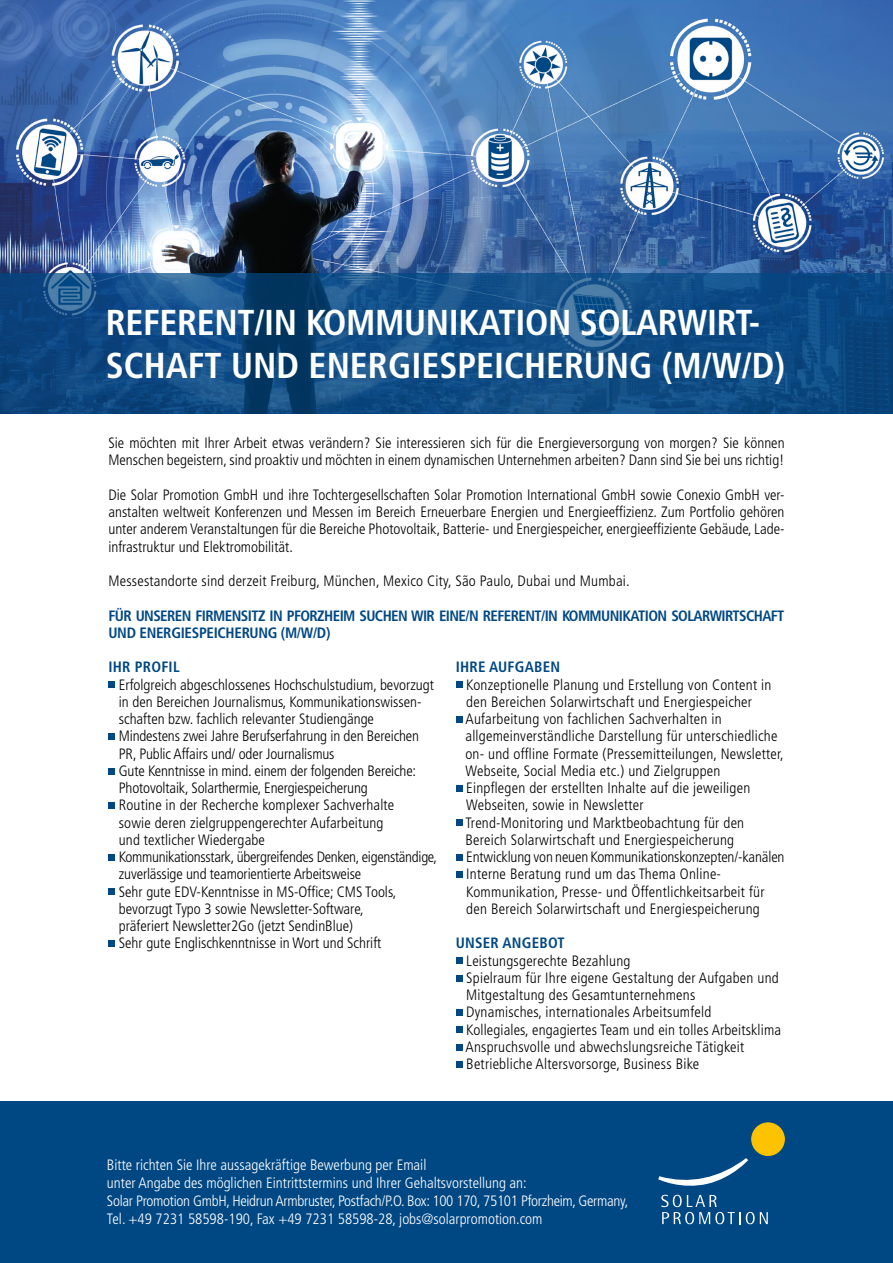
<style>
.page{position:relative;width:893px;height:1263px;background:#fff}
.page>*{position:absolute;margin:0;border:0;box-sizing:border-box;transform-origin:0 0}
.t1{font:700 condensed 36px/43.2px "Frutiger";letter-spacing:-.01em;color:#fff}
.t2{font:300 condensed 15px/17.2px "Frutiger";letter-spacing:.01em;color:#000}
.t3{font:300 condensed 15px/17.2px "Frutiger";letter-spacing:-.01em;color:#000}
.t4{font:300 condensed 15px/18px "Frutiger";color:#fff}
.t5{font:700 condensed 15px/17.2px "Frutiger";letter-spacing:-.04em;color:#004884}
.t6{font:300 condensed 15px/17.2px "Frutiger";letter-spacing:-.02em;color:#000}
.t7{font:300 condensed 15px "Frutiger";letter-spacing:-.02em;color:#fff}
.t8{font:700 condensed 15px "Frutiger";letter-spacing:.015em;color:#004884}
</style>
<div class="page">
<img style="left:0;top:0;width:893px;height:273px">
<div style="left:0;top:1101px;width:893px;height:162px;background:#004884"></div>
<svg style="left:0;top:273px;width:893px;height:140px;background:#114c84"></svg>
<svg style="left:658px;top:1158px;width:110px;height:66px"></svg>
<div style="left:752px;top:1123px;width:32px;height:32px;background:#fdc300;border-radius:50%"></div>
<div style="left:751px;top:1123px;width:33px;height:33px;border:1px solid #fdc300;border-radius:50%"></div>
<div style="left:108px;top:682px;width:7px;height:6px;background:#004884"></div>
<div style="left:108px;top:733px;width:7px;height:7px;background:#004884"></div>
<div style="left:108px;top:768px;width:7px;height:6px;background:#004884"></div>
<div style="left:108px;top:802px;width:7px;height:7px;background:#004884"></div>
<div style="left:108px;top:854px;width:7px;height:6px;background:#004884"></div>
<div style="left:108px;top:889px;width:7px;height:6px;background:#004884"></div>
<div style="left:108px;top:940px;width:7px;height:7px;background:#004884"></div>
<svg style="left:456px;top:682px;width:6px;height:6px"></svg>
<svg style="left:456px;top:716px;width:6px;height:6px"></svg>
<svg style="left:456px;top:785px;width:6px;height:6px"></svg>
<svg style="left:456px;top:820px;width:6px;height:6px"></svg>
<svg style="left:456px;top:854px;width:6px;height:6px"></svg>
<div style="left:456px;top:871px;width:6px;height:7px;background:#004884"></div>
<svg style="left:456px;top:958px;width:6px;height:6px"></svg>
<svg style="left:456px;top:975px;width:6px;height:6px"></svg>
<div style="left:456px;top:1009px;width:6px;height:7px;background:#004884"></div>
<svg style="left:456px;top:1027px;width:6px;height:6px"></svg>
<svg style="left:456px;top:1044px;width:6px;height:6px"></svg>
<svg style="left:456px;top:1061px;width:6px;height:6px"></svg>
<p class="t1" style="left:106px;top:301px;width:681px">REFERENT/IN KOMMUNIKATION SOLARWIRT-<br>SCHAFT UND ENERGIESPEICHERUNG (M/W/D)</p>
<p class="t2" style="left:108px;top:435px;width:678px">Sie möchten mit Ihrer Arbeit etwas verändern? Sie interessieren sich für die Energieversorgung von morgen? Sie können<br>Menschen begeistern, sind proaktiv und möchten in einem dynamischen Unternehmen arbeiten? Dann sind Sie bei uns richtig!</p>
<p class="t2" style="left:108px;top:486px;width:678px;text-align:justify">Die Solar Promotion GmbH und ihre Tochtergesellschaften Solar Promotion International GmbH sowie Conexio GmbH ver&shy;anstalten weltweit Konferenzen und Messen im Bereich Erneuerbare Energien und Energieeffizienz. Zum Portfolio gehören unter anderem Veranstaltungen für die Bereiche Photovoltaik, Batterie- und Energiespeicher, energieeffiziente Gebäude, Lade&shy;infrastruktur und Elektromobilität.</p>
<p class="t2" style="left:108px;top:573px;width:523px">Messestandorte sind derzeit Freiburg, München, Mexico City, São Paulo, Dubai und Mumbai.</p>
<p class="t5" style="left:108px;top:607px;width:678px">FÜR UNSEREN FIRMENSITZ IN PFORZHEIM SUCHEN WIR EINE/N REFERENT/IN KOMMUNIKATION SOLARWIRTSCHAFT<br>UND ENERGIESPEICHERUNG (M/W/D)</p>
<p class="t8" style="left:108px;top:658px;width:73px">IHR PROFIL</p>
<p class="t2" style="left:119px;top:676px;width:317px">Erfolgreich abgeschlossenes Hochschulstudium, bevorzugt in den Bereichen Journalismus, Kommunikationswissen&shy;schaften bzw. fachlich relevanter Studiengänge</p>
<p class="t3" style="left:119px;top:728px;width:302px">Mindestens zwei Jahre Berufserfahrung in den Bereichen<br>PR, Public Affairs und/ oder Journalismus</p>
<p class="t3" style="left:119px;top:762px;width:299px">Gute Kenntnisse in mind. einem der folgenden Bereiche:<br>Photovoltaik, Solarthermie, Energiespeicherung</p>
<p class="t2" style="left:119px;top:797px;width:277px">Routine in der Recherche komplexer Sachverhalte sowie deren zielgruppengerechter Aufarbeitung und textlicher Wiedergabe</p>
<p class="t6" style="left:119px;top:848px;width:320px">Kommunikationsstark, übergreifendes Denken, eigenständige, zuverlässige und teamorientierte Arbeitsweise</p>
<p class="t2" style="left:119px;top:883px;width:279px">Sehr gute EDV-Kenntnisse in MS-Office; CMS Tools, bevorzugt Typo 3 sowie Newsletter-Software, präferiert Newsletter2Go (jetzt SendinBlue)</p>
<p class="t2" style="left:119px;top:935px;width:264px">Sehr gute Englischkenntnisse in Wort und Schrift</p>
<p class="t8" style="left:456px;top:658px;width:106px">IHRE AUFGABEN</p>
<p class="t2" style="left:466px;top:676px;width:307px">Konzeptionelle Planung und Erstellung von Content in den Bereichen Solarwirtschaft und Energiespeicher</p>
<p class="t2" style="left:465px;top:710px;width:320px">Aufarbeitung von fachlichen Sachverhalten in allgemeinverständliche Darstellung für unterschiedliche on- und offline Formate (Pressemitteilungen, Newsletter, Webseite, Social Media etc.) und Zielgruppen</p>
<p class="t2" style="left:466px;top:779px;width:286px">Einpflegen der erstellten Inhalte auf die jeweiligen<br>Webseiten, sowie in Newsletter</p>
<p class="t2" style="left:465px;top:814px;width:280px">Trend-Monitoring und Marktbeobachtung für den<br>Bereich Solarwirtschaft und Energiespeicherung</p>
<p class="t3" style="left:466px;top:848px;width:320px">Entwicklung von neuen Kommunikationskonzepten/-kanälen</p>
<p class="t2" style="left:466px;top:866px;width:300px">Interne Beratung rund um das Thema Online-<br>Kommunikation, Presse- und Öffentlichkeitsarbeit für den Bereich Solarwirtschaft und Energiespeicherung</p>
<p class="t8" style="left:456px;top:934px;width:110px">UNSER ANGEBOT</p>
<p class="t2" style="left:466px;top:952px;width:166px">Leistungsgerechte Bezahlung</p>
<p class="t2" style="left:466px;top:969px;width:314px">Spielraum für Ihre eigene Gestaltung der Aufgaben und<br>Mitgestaltung des Gesamtunternehmens</p>
<p class="t2" style="left:466px;top:1004px;width:247px">Dynamisches, internationales Arbeitsumfeld</p>
<p class="t2" style="left:466px;top:1021px;width:316px">Kollegiales, engagiertes Team und ein tolles Arbeitsklima</p>
<p class="t2" style="left:465px;top:1038px;width:280px">Anspruchsvolle und abwechslungsreiche Tätigkeit</p>
<p class="t2" style="left:466px;top:1055px;width:234px">Betriebliche Altersvorsorge, Business Bike</p>
<p class="t4" style="left:107px;top:1156px;width:421px">Bitte richten Sie Ihre aussagekräftige Bewerbung per Email<br>unter Angabe des möglichen Eintrittstermins und Ihrer Gehaltsvorstellung an:</p>
<p class="t7" style="left:107px;top:1193px;width:523px">Solar Promotion GmbH, Heidrun Armbruster, Postfach/P.O. Box: 100 170, 75101 Pforzheim, Germany,</p>
<p class="t4" style="left:107px;top:1210px;width:437px">Tel. +49 7231 58598-190, Fax +49 7231 58598-28, jobs@solarpromotion.com</p>
</div>
